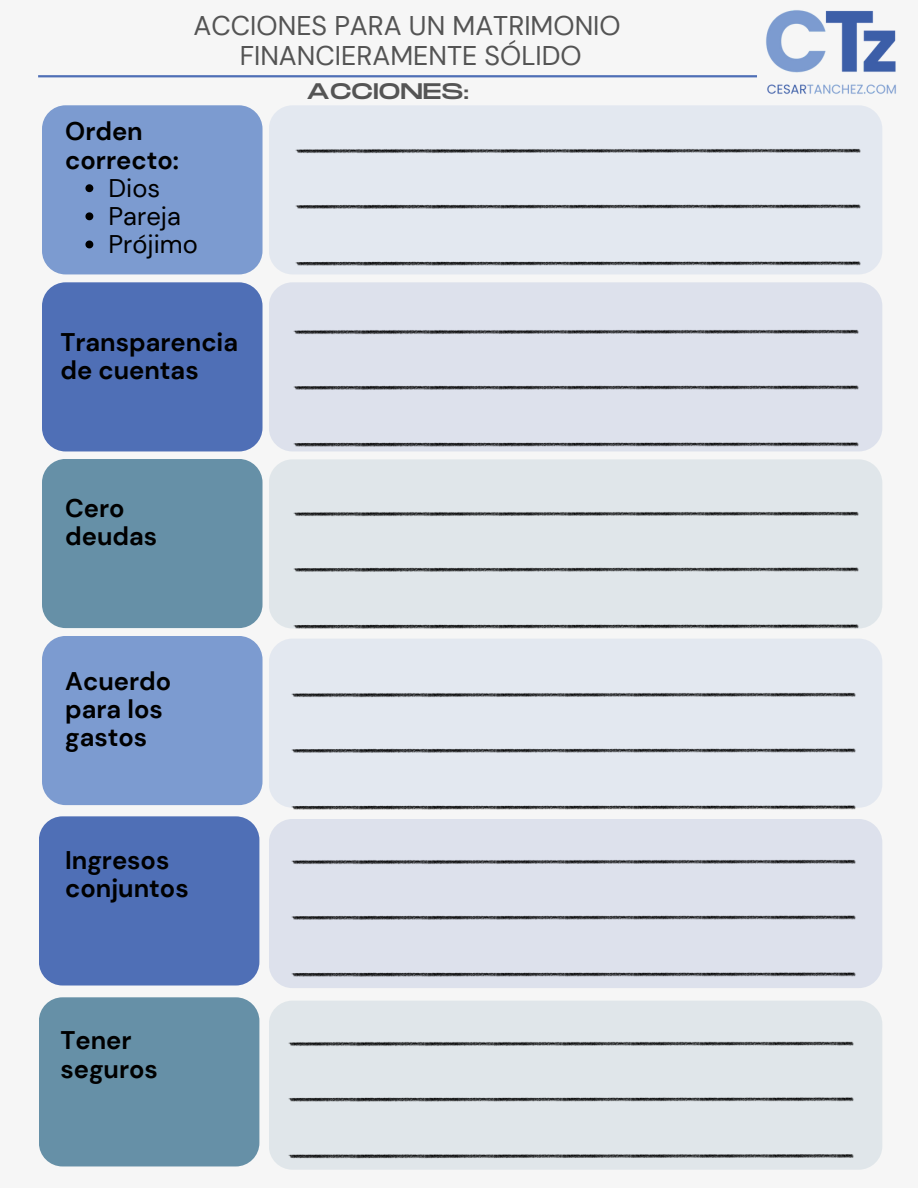
<style>
.page{position:relative;width:918px;height:1188px;background:#f6f6f6}
.page>*{position:absolute;margin:0;border:0;box-sizing:border-box;transform-origin:0 0}
.t1{font:27px "DM Sans";color:#545454}
.t2{font:700 25.5px/28.2px "DM Sans";color:#000}
.t3{font:25.5px "DM Sans";color:#000}
.t4{font:22.5px "Monument Extended";color:#545454}
</style>
<div class="page">
<hr style="left:38px;top:75px;width:719px;height:2px;background:#4f6fb6">
<div style="left:42px;top:105px;width:221px;height:169px;background:#7c9bd0;border-radius:24px"></div>
<div style="left:42px;top:282px;width:221px;height:169px;background:#4f6fb6;border-radius:24px"></div>
<div style="left:42px;top:459px;width:221px;height:169px;background:#6690a7;border-radius:24px"></div>
<div style="left:42px;top:636px;width:221px;height:169px;background:#7c9bd0;border-radius:24px"></div>
<div style="left:39px;top:997px;width:220px;height:169px;background:#6690a7;border-radius:24px"></div>
<div style="left:39px;top:816px;width:220px;height:170px;background:#4f6fb6;border-radius:24px"></div>
<img style="left:766px;top:10px;width:130px;height:84px">
<div style="left:269px;top:459px;width:613px;height:170px;background:#e0e6ea;border-radius:24px"></div>
<div style="left:269px;top:105px;width:613px;height:169px;background:#e3e8f0;border-radius:24px"></div>
<div style="left:269px;top:282px;width:613px;height:169px;background:#dde1ec;border-radius:24px"></div>
<div style="left:269px;top:639px;width:613px;height:169px;background:#e3e8f0;border-radius:24px"></div>
<div style="left:269px;top:819px;width:613px;height:169px;background:#dde1ec;border-radius:24px"></div>
<div style="left:269px;top:1001px;width:613px;height:169px;background:#e0e6ea;border-radius:24px"></div>
<img style="left:296px;top:148px;width:564px;height:118px">
<svg style="left:85px;top:184px;width:8px;height:8px"></svg>
<svg style="left:85px;top:212px;width:8px;height:8px"></svg>
<svg style="left:85px;top:241px;width:8px;height:7px"></svg>
<img style="left:293px;top:329px;width:565px;height:118px">
<img style="left:293px;top:511px;width:565px;height:118px">
<img style="left:291px;top:692px;width:565px;height:118px">
<img style="left:291px;top:859px;width:565px;height:118px">
<img style="left:289px;top:1041px;width:565px;height:118px">
<p class="t1" style="left:194px;top:8px;width:429px">ACCIONES PARA UN MATRIMONIO</p>
<p class="t1" style="left:240px;top:38px;width:344px">FINANCIERAMENTE SÓLIDO</p>
<p class="t2" style="left:65px;top:118px;width:115px">Orden correcto:</p>
<p class="t3" style="left:109px;top:171px;width:53px">Dios</p>
<p class="t3" style="left:109px;top:199px;width:74px">Pareja</p>
<p class="t3" style="left:109px;top:228px;width:91px">Prójimo</p>
<p class="t2" style="left:60px;top:328px;width:179px">Transparencia de cuentas</p>
<p class="t2" style="left:65px;top:494px;width:94px">Cero deudas</p>
<p class="t2" style="left:65px;top:667px;width:108px">Acuerdo para los gastos</p>
<p class="t2" style="left:65px;top:846px;width:125px">Ingresos conjuntos</p>
<p class="t2" style="left:60px;top:1027px;width:99px">Tener seguros</p>
<p class="t4" style="left:307px;top:79px;width:164px">ACCIONES:</p>
</div>
